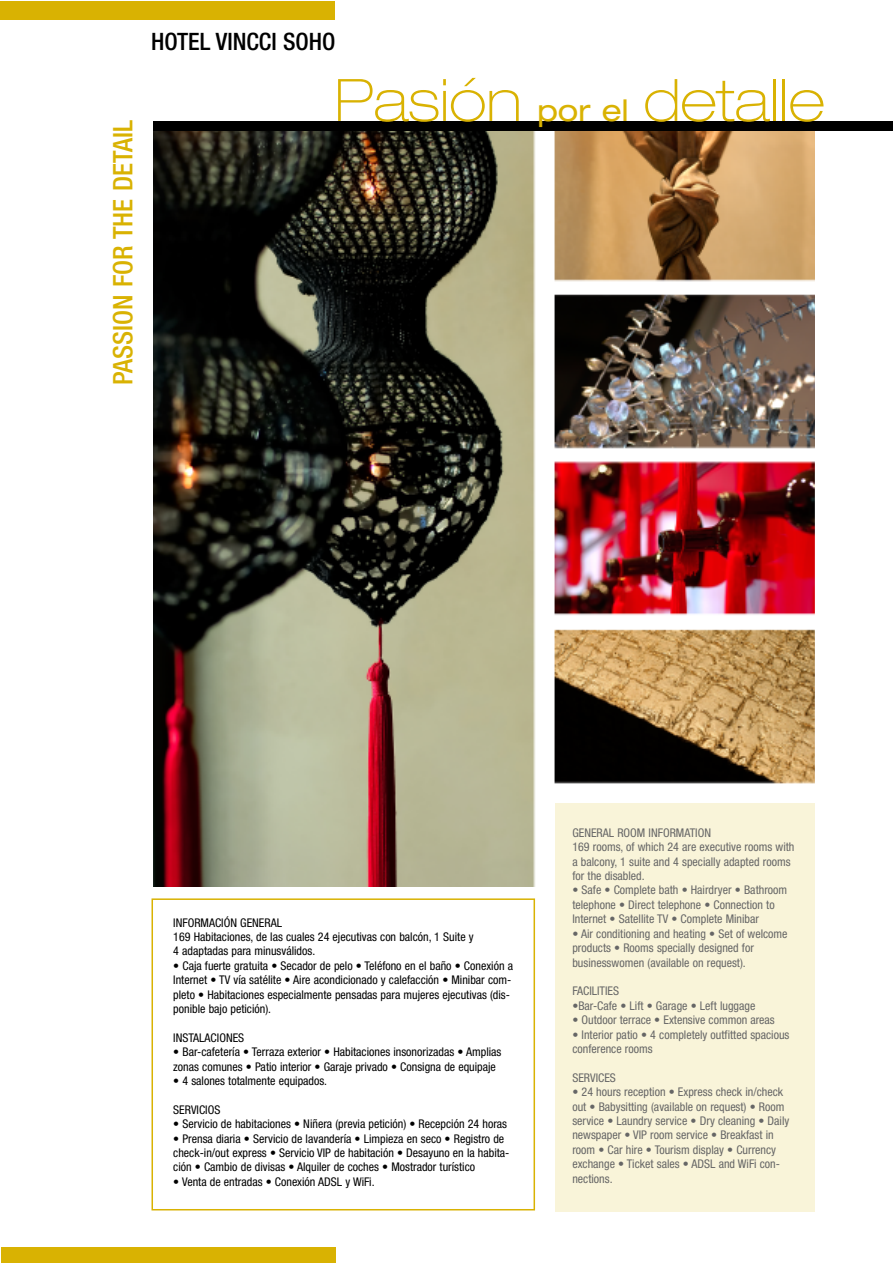
<style>
.page{position:relative;width:893px;height:1263px;background:#fff}
.page>*{position:absolute;margin:0;border:0;box-sizing:border-box;transform-origin:0 0}
.t1{font:100 expanded 58.5px "Helvetica Neue";color:#d9b202}
.t2{font:500 condensed 27px "Helvetica Neue";color:#d9b202}
.t3{font:500 condensed 24px "Helvetica Neue";color:#000}
.t4{font:condensed 12px/14.4px "Helvetica Neue";color:#000}
.t5{font:condensed 12px/14.4px "Helvetica Neue";color:#666}
.s1{font-weight:400;font-size:30px}
</style>
<div class="page">
<img style="left:153px;top:131px;width:662px;height:756px">
<div style="left:555px;top:803px;width:259px;height:408px;background:#f9f4d9"></div>
<div style="left:152px;top:898px;width:383px;height:312px;border:2px solid #d9b202"></div>
<div style="left:0;top:2px;width:335px;height:18px;background:#d9b202"></div>
<div style="left:1px;top:1248px;width:335px;height:15px;background:#d9b202"></div>
<div style="left:153px;top:121px;width:739px;height:10px;background:#000"></div>
<h2 class="t2" style="left:113px;top:385px;width:266px;rotate:-90deg">PASSION FOR THE DETAIL</h2>
<h3 class="t3" style="left:151px;top:33px;width:186px">HOTEL VINCCI SOHO</h3>
<h1 class="t1" style="left:335px;top:79px;width:491px">Pasión <span class="s1">por el</span> detalle</h1>
<p class="t4" style="left:173px;top:916px;width:302px">INFORMACIÓN GENERAL<br>169 Habitaciones, de las cuales 24 ejecutivas con balcón, 1 Suite y<br>4 adaptadas para minusválidos.</p>
<p class="t4" style="left:173px;top:959px;width:341px">• Caja fuerte gratuita • Secador de pelo • Teléfono en el baño • Conexión a Internet • TV vía satélite • Aire acondicionado y calefacción • Minibar com&shy;pleto • Habitaciones especialmente pensadas para mujeres ejecutivas (dis&shy;ponible bajo petición).</p>
<p class="t4" style="left:173px;top:1031px;width:72px">INSTALACIONES</p>
<p class="t4" style="left:173px;top:1046px;width:330px">• Bar-cafetería • Terraza exterior • Habitaciones insonorizadas • Amplias zonas comunes • Patio interior • Garaje privado • Consigna de equipaje</p>
<p class="t4" style="left:173px;top:1074px;width:155px">• 4 salones totalmente equipados.</p>
<p class="t4" style="left:173px;top:1103px;width:49px">SERVICIOS</p>
<p class="t4" style="left:173px;top:1118px;width:335px">• Servicio de habitaciones • Niñera (previa petición) • Recepción 24 horas</p>
<p class="t4" style="left:173px;top:1132px;width:338px">• Prensa diaria • Servicio de lavandería • Limpieza en seco • Registro de check-in/out express • Servicio VIP de habitación • Desayuno en la habita&shy;ción • Cambio de divisas • Alquiler de coches • Mostrador turístico</p>
<p class="t4" style="left:173px;top:1175px;width:203px">• Venta de entradas • Conexión ADSL y WiFi.</p>
<p class="t5" style="left:572px;top:826px;width:224px">GENERAL ROOM INFORMATION<br>169 rooms, of which 24 are executive rooms with a balcony, 1 suite and 4 specially adapted rooms for the disabled.</p>
<p class="t5" style="left:572px;top:884px;width:216px">• Safe • Complete bath • Hairdryer • Bathroom telephone • Direct telephone • Connection to<br>Internet • Satellite TV • Complete Minibar</p>
<p class="t5" style="left:572px;top:927px;width:217px">• Air conditioning and heating • Set of welcome products • Rooms specially designed for businesswomen (available on request).</p>
<p class="t5" style="left:572px;top:985px;width:48px">FACILITIES</p>
<p class="t5" style="left:572px;top:999px;width:185px">•Bar-Cafe • Lift • Garage • Left luggage</p>
<p class="t5" style="left:572px;top:1014px;width:204px">• Outdoor terrace • Extensive common areas</p>
<p class="t5" style="left:572px;top:1028px;width:219px">• Interior patio • 4 completely outfitted spacious conference rooms</p>
<p class="t5" style="left:572px;top:1071px;width:45px">SERVICES</p>
<p class="t5" style="left:572px;top:1086px;width:218px">• 24 hours reception • Express check in/check out • Babysitting (available on request) • Room service • Laundry service • Dry cleaning • Daily newspaper • VIP room service • Breakfast in room • Car hire • Tourism display • Currency exchange • Ticket sales • ADSL and WiFi con&shy;nections.</p>
</div>
